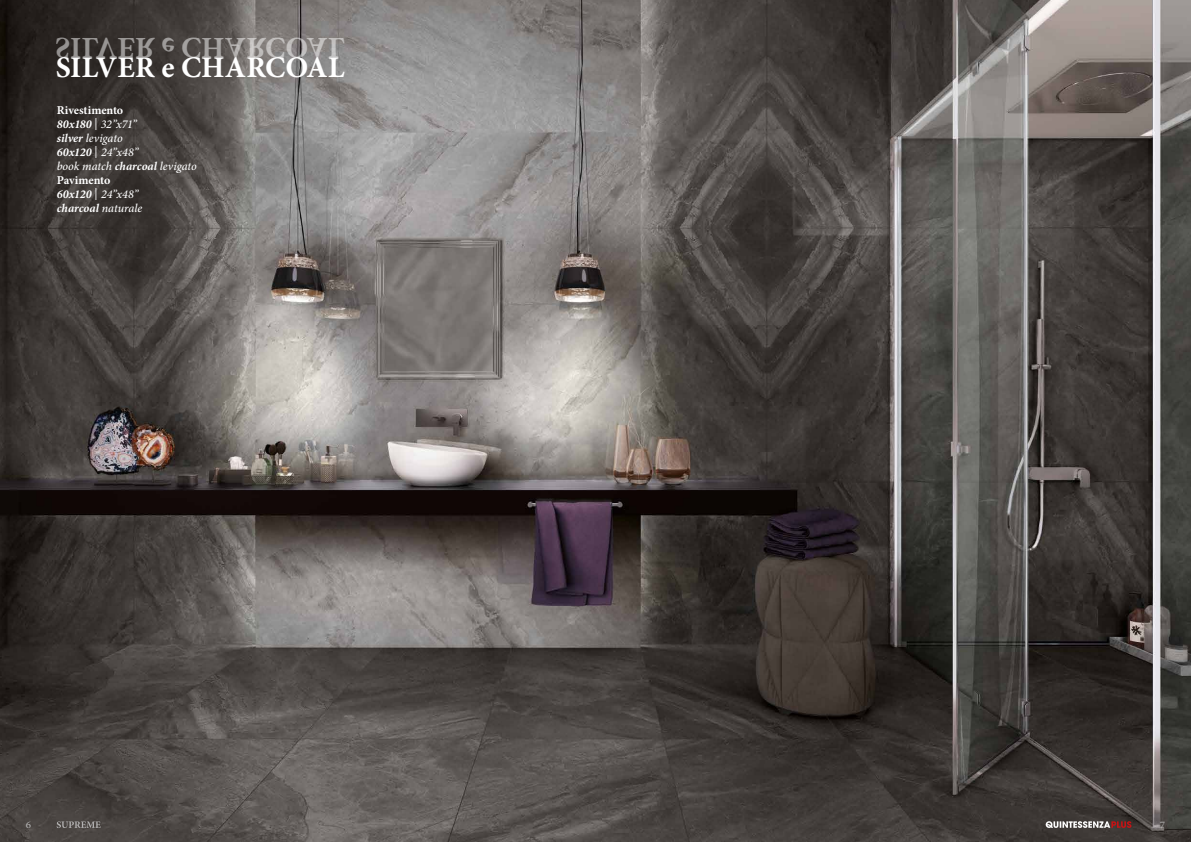
<style>
.page{position:relative;width:1191px;height:842px;background:#fff}
.page>*{position:absolute;margin:0;border:0;box-sizing:border-box;transform-origin:0 0}
.t1{font:700 30px "Minion Pro";color:#fff}
.t2{font:italic 500 12px/14px "Minion Pro";letter-spacing:-.005em;color:#fff}
.t3{font:500 10px "Minion Pro";color:#b3b2b2;scale:1.1 1}
.s1{font-weight:700;font-style:normal}
.s2{font-weight:700}
.s3{font-weight:400;font-style:normal}
</style>
<div class="page">
<img style="left:0;top:0;width:1191px;height:842px">
<svg style="left:57px;top:821px;width:44px;height:7px"></svg>
<svg style="left:1045px;top:821px;width:86px;height:7px"></svg>
<svg style="left:57px;top:37px;width:288px;height:21px;background:#575350"></svg>
<h1 class="t1" style="left:56px;top:46px;width:290px">SILVER e CHARCOAL</h1>
<p class="t2" style="left:57px;top:103px;width:142px"><span class="s1">Rivestimento<br></span><span class="s2">80x180</span> <span class="s3">|</span> 32”x71”<br><span class="s2">silver</span> levigato<br><span class="s2">60x120</span> <span class="s3">|</span> 24”x48”<br>book match <span class="s2">charcoal</span> levigato<br><span class="s1">Pavimento<br></span><span class="s2">60x120</span> <span class="s3">|</span> 24”x48”<br><span class="s2">charcoal</span> naturale</p>
<p class="t3" style="left:26px;top:818px;width:6px">6</p>
<p class="t3" style="left:1160px;top:818px;width:6px">7</p>
</div>
